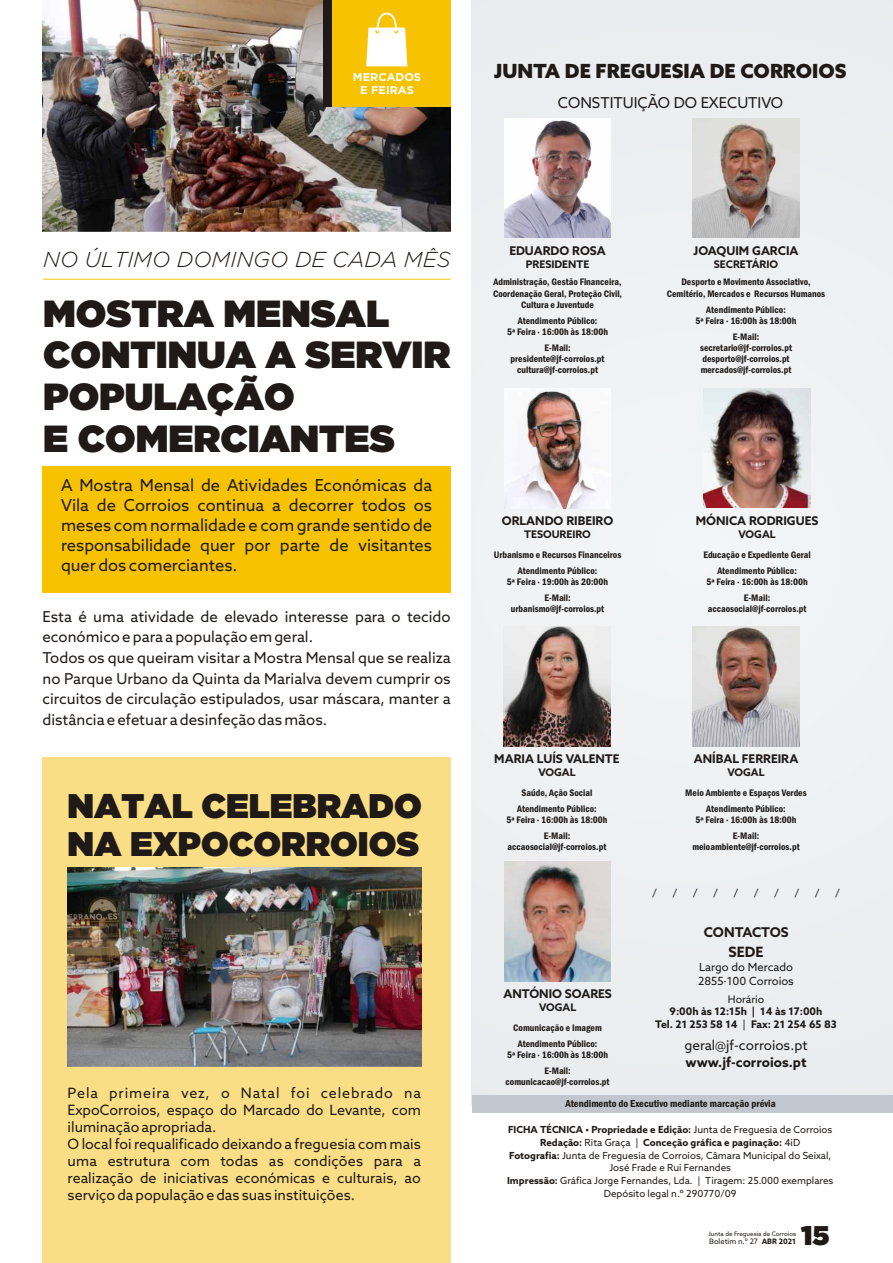
<style>
.page{position:relative;width:893px;height:1263px;background:#fff}
.page>*{position:absolute;margin:0;border:0;box-sizing:border-box;transform-origin:0 0}
.t1{font:700 37.65px/41.7px "Gotham Ultra";color:#1f1a17}
.t2{font:700 34.2px/37.8px "Gotham Ultra";color:#1f1a17}
.t3{font:700 27px "Gotham Ultra";color:#1f1a17}
.t4{font:italic 300 21.6px "Gotham";color:#1f1a17}
.t5{font:700 19.5px "Azo Sans";color:#1f1a17}
.t6{font:16.5px/19.8px "Azo Sans";color:#1f1a17;text-align:justify}
.t7{font:15px/20.7px "Azo Sans";color:#1f1a17}
.t8{font:14.25px/17.1px "Azo Sans";color:#1f1a17}
.t9{font:700 14.25px "Azo Sans";color:#1f1a17}
.t10{font:700 13.5px "Azo Sans";color:#1f1a17}
.t11{font:13.5px "Azo Sans";color:#1f1a17}
.t12{font:700 12px "Azo Sans";color:#1f1a17}
.t13{font:11.25px/13.5px "Azo Sans";color:#1f1a17}
.t14{font:700 11.25px/12.5px "Gotham";color:#fff;text-align:center}
.t15{font:10.95px "Azo Sans";color:#1f1a17}
.t16{font:700 10.5px/12.6px "Azo Sans";color:#1f1a17;text-align:center}
.t17{font:600 condensed 10.5px "Franklin Gothic";color:#1f1a17}
.t18{font:10.5px "Azo Sans";color:#1f1a17}
.t19{font:600 condensed 9.75px/11.1px "Franklin Gothic";color:#1f1a17;text-align:center}
.t20{font:9.75px/12.9px "Azo Sans";color:#1f1a17;text-align:center}
.t21{font:7.5px "Azo Sans";color:#1f1a17}
.t22{font:6.15px "Azo Sans";color:#1f1a17}
.s1{font-weight:400}
.s2{font-weight:700}
</style>
<div class="page">
<div style="left:42px;top:758px;width:409px;height:505px;background:#fade85"></div>
<img style="left:42px;top:0;width:409px;height:232px">
<div style="left:472px;top:0;width:421px;height:1105px;background:#eef0f2"></div>
<div style="left:472px;top:1096px;width:421px;height:17px;background:#c2c7cf"></div>
<img style="left:693px;top:118px;width:106px;height:120px">
<img style="left:504px;top:118px;width:107px;height:120px">
<img style="left:504px;top:388px;width:107px;height:120px">
<img style="left:693px;top:626px;width:106px;height:120px">
<img style="left:504px;top:862px;width:107px;height:119px">
<img style="left:504px;top:626px;width:106px;height:120px">
<img style="left:704px;top:388px;width:106px;height:120px">
<div style="left:332px;top:0;width:119px;height:106px;background:#f7c200"></div>
<div style="left:323px;top:0;width:9px;height:106px;background:#1f1a17"></div>
<svg style="left:366px;top:13px;width:41px;height:53px"></svg>
<hr style="left:43px;top:279px;width:408px;height:1px;background:#f7c200">
<div style="left:42px;top:466px;width:409px;height:126px;background:#f7c200"></div>
<img style="left:67px;top:867px;width:354px;height:199px">
<p class="t14" style="left:353px;top:72px;width:70px">MERCADOS<br>E FEIRAS</p>
<h3 class="t5" style="left:494px;top:63px;width:354px">JUNTA DE FREGUESIA DE CORROIOS</h3>
<h3 class="t7" style="left:558px;top:93px;width:227px">CONSTITUIÇÃO DO EXECUTIVO</h3>
<h3 class="t4" style="left:43px;top:251px;width:409px">NO ÚLTIMO DOMINGO DE CADA MÊS</h3>
<h1 class="t1" style="left:43px;top:295px;width:409px">MOSTRA MENSAL<br>CONTINUA A SERVIR<br>POPULAÇÃO<br>E COMERCIANTES</h1>
<h3 class="t6" style="left:61px;top:477px;width:373px">A Mostra Mensal de Atividades Económicas da Vila de Corroios continua a decorrer todos os meses com normalidade e com grande sentido de responsabilidade quer por parte de visitantes quer dos comerciantes.</h3>
<p class="t7" style="left:42px;top:607px;width:410px">Esta é uma atividade de elevado interesse para o tecido económico e para a população em geral.<br>Todos os que queiram visitar a Mostra Mensal que se realiza no Parque Urbano da Quinta da Marialva devem cumprir os circuitos de circulação estipulados, usar máscara, manter a distância e efetuar a desinfeção das mãos.</p>
<h2 class="t2" style="left:68px;top:789px;width:356px">NATAL CELEBRADO<br>NA EXPOCORROIOS</h2>
<p class="t8" style="left:68px;top:1085px;width:355px">Pela primeira vez, o Natal foi celebrado na ExpoCorroios, espaço do Marcado do Levante, com iluminação apropriada.<br>O local foi requalificado deixando a freguesia com mais uma estrutura com todas as condições para a realização de iniciativas económicas e culturais, ao serviço da população e das suas instituições.</p>
<p class="t12" style="left:509px;top:245px;width:98px">EDUARDO ROSA</p>
<p class="t16" style="left:526px;top:259px;width:65px">PRESIDENTE</p>
<p class="t19" style="left:493px;top:277px;width:131px">Administração, Gestão Financeira,<br>Coordenação Geral, Proteção Civil,<br>Cultura e Juventude</p>
<p class="t19" style="left:507px;top:316px;width:103px">Atendimento Público:<br>5ª Feira · 16:00h às 18:00h</p>
<p class="t19" style="left:511px;top:343px;width:95px">E-Mail: presidente@jf-corroios.pt cultura@jf-corroios.pt</p>
<p class="t12" style="left:694px;top:245px;width:106px">JOAQUIM GARCIA</p>
<p class="t16" style="left:714px;top:259px;width:66px">SECRETÁRIO</p>
<p class="t19" style="left:667px;top:277px;width:160px">Desporto e Movimento Associativo,<br>Cemitério, Mercados e Recursos Humanos</p>
<p class="t19" style="left:695px;top:305px;width:103px">Atendimento Público:<br>5ª Feira · 16:00h às 18:00h</p>
<p class="t19" style="left:700px;top:332px;width:94px">E-Mail: secretario@jf-corroios.pt desporto@jf-corroios.pt mercados@jf-corroios.pt</p>
<p class="t12" style="left:502px;top:516px;width:113px">ORLANDO RIBEIRO</p>
<p class="t16" style="left:524px;top:529px;width:68px">TESOUREIRO</p>
<p class="t19" style="left:494px;top:547px;width:129px;line-height:16.2px">Urbanismo e Recursos Financeiros<br>Atendimento Público:</p>
<p class="t19" style="left:507px;top:574px;width:103px;line-height:16.2px">5ª Feira · 19:00h às 20:00h<br>E-Mail:</p>
<p class="t19" style="left:511px;top:604px;width:95px">urbanismo@jf-corroios.pt</p>
<p class="t12" style="left:696px;top:516px;width:124px">MÓNICA RODRIGUES</p>
<p class="t16" style="left:738px;top:529px;width:39px">VOGAL</p>
<p class="t19" style="left:703px;top:547px;width:109px;line-height:16.2px">Educação e Expediente Geral<br>Atendimento Público:</p>
<p class="t19" style="left:706px;top:574px;width:103px;line-height:16.2px">5ª Feira · 16:00h às 18:00h<br>E-Mail:</p>
<p class="t19" style="left:708px;top:604px;width:100px">accaosocial@jf-corroios.pt</p>
<p class="t12" style="left:494px;top:753px;width:127px">MARIA LUÍS VALENTE</p>
<p class="t16" style="left:538px;top:767px;width:39px">VOGAL</p>
<p class="t19" style="left:517px;top:785px;width:81px;line-height:16.2px">Saúde, Ação Social<br>Atendimento Público:</p>
<p class="t19" style="left:506px;top:812px;width:103px;line-height:16.2px">5ª Feira · 16:00h às 18:00h<br>E-Mail:</p>
<p class="t19" style="left:508px;top:842px;width:100px">accaosocial@jf-corroios.pt</p>
<p class="t12" style="left:503px;top:989px;width:110px">ANTÓNIO SOARES</p>
<p class="t16" style="left:539px;top:1002px;width:39px">VOGAL</p>
<p class="t19" style="left:513px;top:1020px;width:90px;line-height:16.2px">Comunicação e Imagem<br>Atendimento Público:</p>
<p class="t19" style="left:507px;top:1048px;width:103px;line-height:16.2px">5ª Feira · 16:00h às 18:00h<br>E-Mail:</p>
<p class="t19" style="left:506px;top:1077px;width:105px">comunicacao@jf-corroios.pt</p>
<p class="t12" style="left:694px;top:753px;width:106px">ANÍBAL FERREIRA</p>
<p class="t16" style="left:727px;top:767px;width:39px">VOGAL</p>
<p class="t19" style="left:685px;top:785px;width:123px;line-height:16.2px">Meio Ambiente e Espaços Verdes<br>Atendimento Público:</p>
<p class="t19" style="left:695px;top:812px;width:103px;line-height:16.2px">5ª Feira · 16:00h às 18:00h<br>E-Mail:</p>
<p class="t19" style="left:692px;top:842px;width:109px">meioambiente@jf-corroios.pt</p>
<p class="t15" style="left:652px;top:888px;width:6px">/</p>
<p class="t15" style="left:672px;top:888px;width:6px">/</p>
<p class="t15" style="left:693px;top:888px;width:6px">/</p>
<p class="t15" style="left:713px;top:888px;width:6px">/</p>
<p class="t15" style="left:733px;top:888px;width:6px">/</p>
<p class="t15" style="left:754px;top:888px;width:6px">/</p>
<p class="t15" style="left:774px;top:888px;width:6px">/</p>
<p class="t15" style="left:794px;top:888px;width:6px">/</p>
<p class="t15" style="left:815px;top:888px;width:6px">/</p>
<p class="t15" style="left:835px;top:888px;width:6px">/</p>
<h3 class="t10" style="left:704px;top:926px;width:86px">CONTACTOS</h3>
<h3 class="t9" style="left:729px;top:945px;width:36px">SEDE</h3>
<p class="t13" style="left:698px;top:961px;width:97px">Largo do Mercado<br>2855·100 Corroios</p>
<p class="t18" style="left:728px;top:995px;width:38px">Horário</p>
<p class="t16" style="left:655px;top:1006px;width:183px">9:00h às 12:15h | 14 às 17:00h<br>Tel. 21 253 58 14 <span class="s1">|</span> Fax: 21 254 65 83</p>
<h3 class="t11" style="left:684px;top:1040px;width:125px">geral@jf-corroios.pt</h3>
<h3 class="t10" style="left:686px;top:1056px;width:122px">www.jf-corroios.pt</h3>
<p class="t17" style="left:565px;top:1100px;width:212px">Atendimento do Executivo mediante marcação prévia</p>
<p class="t20" style="left:507px;top:1124px;width:328px"><span class="s2">FICHA TÉCNICA • Propriedade e Edição:</span> Junta de Freguesia de Corroios <span class="s2">Redação:</span> Rita Graça | <span class="s2">Conceção gráfica e paginação:</span> 4iD<br><span class="s2">Fotografia:</span> Junta de Freguesia de Corroios, Câmara Municipal do Seixal, José Frade e Rui Fernandes<br><span class="s2">Impressão:</span> Gráfica Jorge Fernandes, Lda. | Tiragem: 25.000 exemplares Depósito legal n.º 290770/09</p>
<h3 class="t3" style="left:801px;top:1226px;width:30px">15</h3>
<p class="t22" style="left:708px;top:1231px;width:89px">Junta de Freguesia de Corroios</p>
<p class="t21" style="left:709px;top:1238px;width:88px">Boletim n.º 27 <span class="s2">ABR 2021</span></p>
</div>
